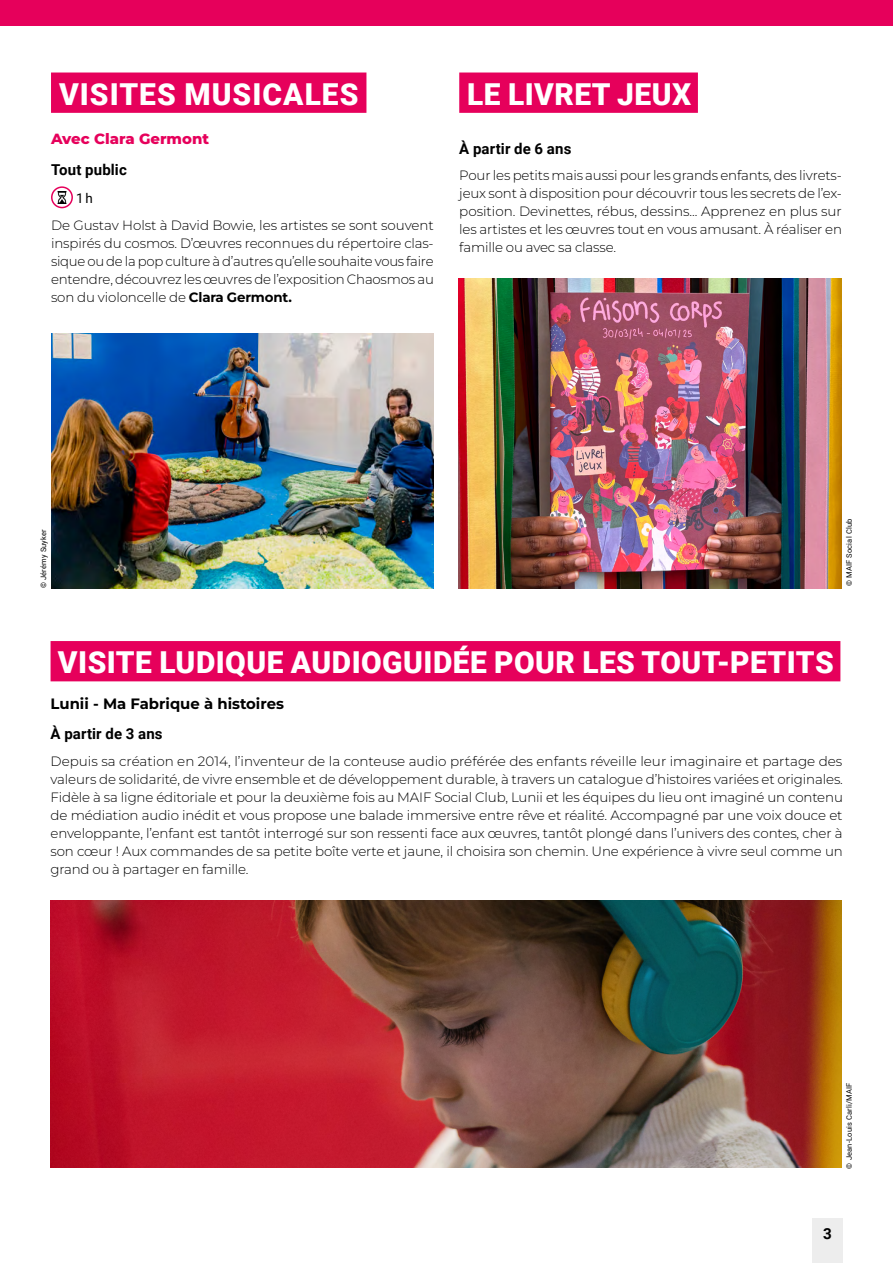
<style>
.page{position:relative;width:893px;height:1263px;background:#fff}
.page>*{position:absolute;margin:0;border:0;box-sizing:border-box;transform-origin:0 0}
.t1{font:900 30.3px "Roboto";letter-spacing:.015em;color:#fff}
.t2{font:900 30.3px "Roboto";letter-spacing:.035em;color:#fff}
.t3{font:700 15.15px "Roboto";color:#000}
.t4{font:700 15px "Roboto";letter-spacing:.01em;color:#000}
.t5{font:700 15px "Montserrat";color:#000}
.t6{font:800 15px "Montserrat";color:#e6005b}
.t7{font:300 13.5px/18px "Montserrat";letter-spacing:-.01em;color:#000;text-align:justify}
.t8{font:13.5px "Roboto";color:#000}
.t9{font:7.5px "Roboto";letter-spacing:.025em;color:#000}
.s1{font-weight:700}
</style>
<div class="page">
<div style="left:812px;top:1218px;width:31px;height:45px;background:#ededed"></div>
<div style="left:0;top:0;width:893px;height:26px;background:#e6005b"></div>
<div style="left:51px;top:73px;width:315px;height:40px;background:#e6005b"></div>
<svg style="left:52px;top:187px;width:20px;height:21px"></svg>
<svg style="left:56px;top:191px;width:12px;height:12px"></svg>
<div style="left:51px;top:186px;width:22px;height:22px;border:2px solid #e6005b;border-radius:50%"></div>
<div style="left:459px;top:73px;width:239px;height:40px;background:#e6005b"></div>
<div style="left:51px;top:641px;width:789px;height:40px;background:#e6005b"></div>
<img style="left:51px;top:900px;width:791px;height:268px">
<img style="left:459px;top:279px;width:383px;height:309px">
<img style="left:51px;top:333px;width:383px;height:255px">
<h1 class="t2" style="left:59px;top:73px;width:301px">VISITES MUSICALES</h1>
<p class="t6" style="left:51px;top:128px;width:160px">Avec Clara Germont</p>
<p class="t4" style="left:51px;top:159px;width:77px">Tout public</p>
<p class="t8" style="left:76px;top:189px;width:18px">1 h</p>
<p class="t7" style="left:51px;top:215px;width:384px">De Gustav Holst à David Bowie, les artistes se sont souvent inspirés du cosmos. D’œuvres reconnues du répertoire clas&shy;sique ou de la pop culture à d’autres qu’elle souhaite vous faire entendre, découvrez les œuvres de l’exposition Chaosmos au son du violoncelle de <span class="s1">Clara Germont.</span></p>
<h1 class="t1" style="left:467px;top:73px;width:225px">LE LIVRET JEUX</h1>
<p class="t4" style="left:459px;top:138px;width:114px">À partir de 6 ans</p>
<p class="t7" style="left:459px;top:166px;width:384px">Pour les petits mais aussi pour les grands enfants, des livrets&shy;jeux sont à disposition pour découvrir tous les secrets de l’ex&shy;position. Devinettes, rébus, dessins... Apprenez en plus sur les artistes et les œuvres tout en vous amusant. À réaliser en famille ou avec sa classe.</p>
<p class="t9" style="left:38px;top:588px;width:61px;rotate:-90deg">© Jérémy Suyker</p>
<p class="t9" style="left:844px;top:586px;width:69px;rotate:-90deg">© MAIF Social Club</p>
<h1 class="t1" style="left:58px;top:641px;width:777px">VISITE LUDIQUE AUDIOGUIDÉE POUR LES TOUT-PETITS</h1>
<p class="t5" style="left:51px;top:693px;width:235px">Lunii - Ma Fabrique à histoires</p>
<p class="t4" style="left:51px;top:723px;width:114px">À partir de 3 ans</p>
<p class="t7" style="left:51px;top:752px;width:794px">Depuis sa création en 2014, l’inventeur de la conteuse audio préférée des enfants réveille leur imaginaire et partage des valeurs de solidarité, de vivre ensemble et de développement durable, à travers un catalogue d’histoires variées et originales.<br>Fidèle à sa ligne éditoriale et pour la deuxième fois au MAIF Social Club, Lunii et les équipes du lieu ont imaginé un contenu de médiation audio inédit et vous propose une balade immersive entre rêve et réalité. Accompagné par une voix douce et enveloppante, l’enfant est tantôt interrogé sur son ressenti face aux œuvres, tantôt plongé dans l’univers des contes, cher à son cœur ! Aux commandes de sa petite boîte verte et jaune, il choisira son chemin. Une expérience à vivre seul comme un grand ou à partager en famille.</p>
<p class="t9" style="left:844px;top:1168px;width:88px;rotate:-90deg">© Jean-Louis Carli/MAIF</p>
<p class="t3" style="left:823px;top:1223px;width:10px">3</p>
</div>
